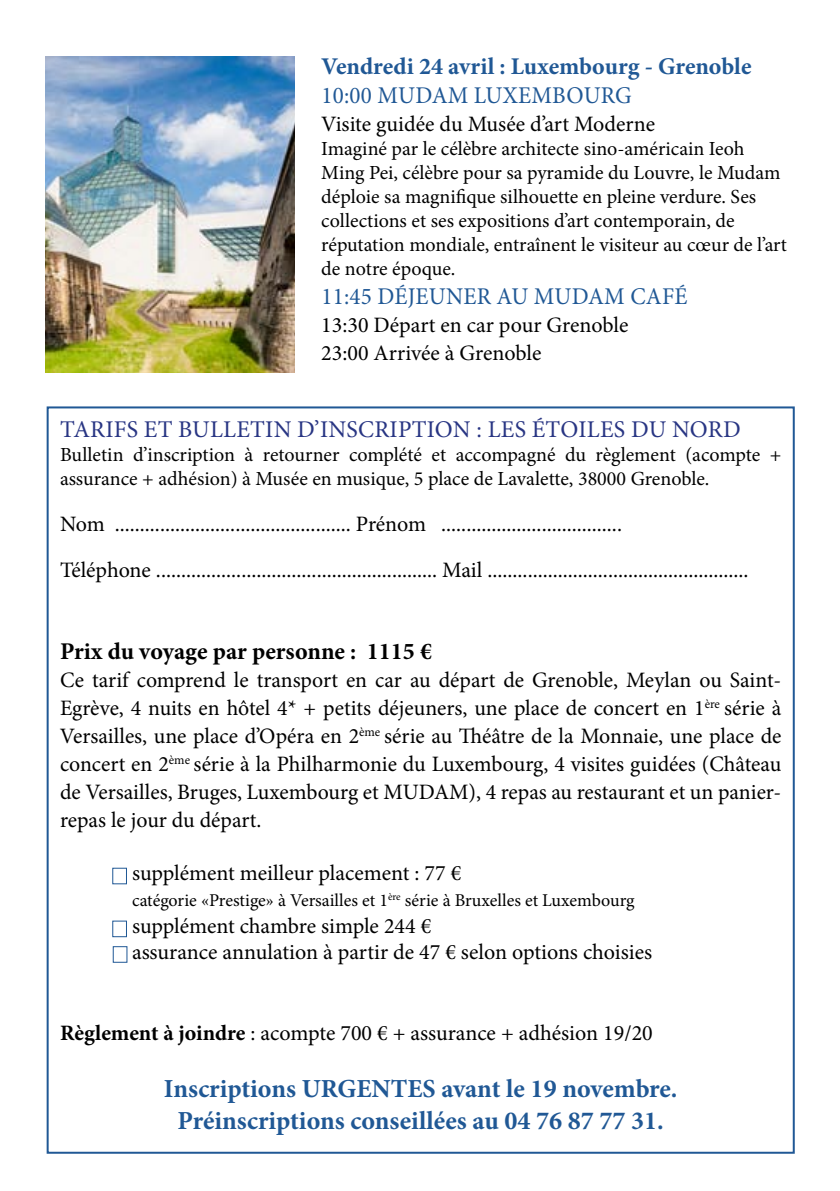
<style>
.page{position:relative;width:840px;height:1191px;background:#fff}
.page>*{position:absolute;margin:0;border:0;box-sizing:border-box;transform-origin:0 0}
.t1{font:700 26px/31.2px "Minion Pro";color:#205895;text-align:center}
.t2{font:24px "Minion Pro";letter-spacing:.01em;color:#283583}
.t3{font:24px "Minion Pro";letter-spacing:.01em;color:#205895;scale:.96 1}
.t4{font:700 24px "Minion Pro";color:#205895}
.t5{font:700 24px "Minion Pro";color:#000}
.t6{font:22px/28px "Minion Pro";color:#000}
.t7{font:20px/24px "Minion Pro";color:#000}
.t8{font:18px "Minion Pro";color:#000}
.s1{font-weight:700}
</style>
<div class="page">
<img style="left:45px;top:57px;width:249px;height:315px">
<div style="left:112px;top:867px;width:15px;height:17px;border:1px solid #205895"></div>
<div style="left:112px;top:920px;width:15px;height:17px;border:1px solid #205895"></div>
<div style="left:113px;top:946px;width:14px;height:16px;border:1px solid #205895"></div>
<p class="t4" style="left:321px;top:50px;width:431px">Vendredi 24 avril : Luxembourg - Grenoble</p>
<p class="t3" style="left:321px;top:79px;width:324px">10:00 MUDAM LUXEMBOURG</p>
<p class="t6" style="left:321px;top:110px;width:335px">Visite guidée du Musée d’art Moderne</p>
<p class="t7" style="left:321px;top:137px;width:467px">Imaginé par le célèbre architecte sino-américain Ieoh Ming Pei, célèbre pour sa pyramide du Louvre, le Mudam déploie sa magnifique silhouette en pleine verdure. Ses collections et ses expositions d’art contemporain, de réputation mondiale, entraînent le visiteur au cœur de l’art de notre époque.</p>
<p class="t3" style="left:321px;top:280px;width:383px">11:45 DÉJEUNER AU MUDAM CAFÉ</p>
<p class="t6" style="left:321px;top:311px;width:308px">13:30 Départ en car pour Grenoble<br>23:00 Arrivée à Grenoble</p>
<p class="t2" style="left:60px;top:413px;width:681px">TARIFS ET BULLETIN D’INSCRIPTION : LES ÉTOILES DU NORD</p>
<p class="t7" style="left:60px;top:443px;width:722px">Bulletin d’inscription à retourner complété et accompagné du règlement (acompte + assurance + adhésion) à Musée en musique, 5 place de Lavalette, 38000 Grenoble.</p>
<p class="t6" style="left:60px;top:501px;width:689px;line-height:46px">Nom ............................................... Prénom ....................................<br>Téléphone ........................................................ Mail ....................................................</p>
<p class="t5" style="left:60px;top:634px;width:373px">Prix du voyage par personne : 1115 €</p>
<p class="t6" style="left:60px;top:666px;width:722px;text-align:justify">Ce tarif comprend le transport en car au départ de Grenoble, Meylan ou Saint-Egrève, 4 nuits en hôtel 4* + petits déjeuners, une place de concert en 1<sup>ère</sup> série à Versailles, une place d’Opéra en 2<sup>ème</sup> série au Théâtre de la Monnaie, une place de concert en 2<sup>ème</sup> série à la Philharmonie du Luxembourg, 4 visites guidées (Château de Versailles, Bruges, Luxembourg et MUDAM), 4 repas au restaurant et un panier&shy;repas le jour du départ.</p>
<p class="t6" style="left:132px;top:859px;width:330px">supplément meilleur placement : 77 €</p>
<p class="t8" style="left:132px;top:888px;width:504px">catégorie «Prestige» à Versailles et 1<sup>ère</sup> série à Bruxelles et Luxembourg</p>
<p class="t6" style="left:132px;top:912px;width:521px;line-height:26.4px">supplément chambre simple 244 €<br>assurance annulation à partir de 47 € selon options choisies</p>
<p class="t6" style="left:60px;top:1019px;width:594px"><span class="s1">Règlement à joindre</span> : acompte 700 € + assurance + adhésion 19/20</p>
<p class="t1" style="left:164px;top:1073px;width:514px">Inscriptions URGENTES avant le 19 novembre.<br>Préinscriptions conseillées au 04 76 87 77 31.</p>
</div>
